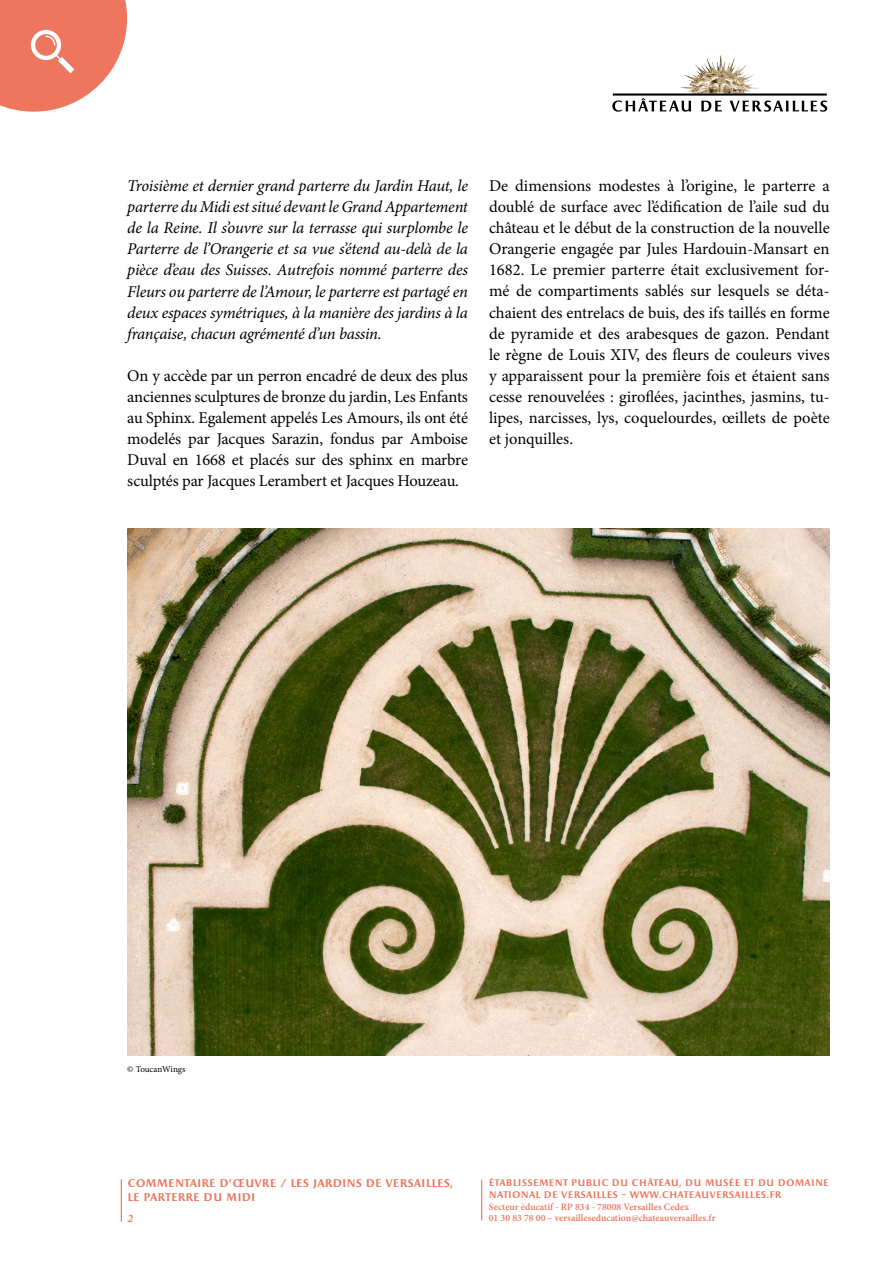
<style>
.page{position:relative;width:893px;height:1263px;background:#fff}
.page>*{position:absolute;margin:0;border:0;box-sizing:border-box;transform-origin:0 0}
.t1{font:16.5px/21px "Minion Pro";letter-spacing:-.005em;color:#000;text-align:justify}
.t2{font:italic 16.5px/21px "Minion Pro";letter-spacing:-.02em;color:#000;text-align:justify}
.t3{font:700 11.25px/13.5px "Apollon";color:#ee765e}
.t4{font:italic 700 11.25px "Minion Pro";color:#ee765e}
.t5{font:600 9.75px/11.7px "Minion Pro";color:#ee765e}
.t6{font:700 9.6px/11.7px "Apollon";letter-spacing:.015em;color:#ee765e}
.t7{font:9px "Minion Pro";letter-spacing:-.005em;color:#000}
</style>
<div class="page">
<img style="left:681px;top:55px;width:78px;height:38px">
<svg style="left:612px;top:93px;width:215px;height:19px"></svg>
<hr style="left:121px;top:1179px;width:1px;height:42px;background:#ee765e">
<hr style="left:481px;top:1179px;width:1px;height:41px;background:#ee765e">
<svg style="left:0;top:0;width:127px;height:112px"></svg>
<img style="left:128px;top:528px;width:702px;height:527px">
<p class="t2" style="left:127px;top:175px;width:342px">Troisième et dernier grand parterre du Jardin Haut, le parterre du Midi est situé devant le Grand Appartement de la Reine. Il s’ouvre sur la terrasse qui surplombe le Parterre de l’Orangerie et sa vue s’étend au-delà de la pièce d’eau des Suisses. Autrefois nommé parterre des Fleurs ou parterre de l’Amour, le parterre est partagé en deux espaces symétriques, à la manière des jardins à la française, chacun agrémenté d’un bassin.</p>
<p class="t1" style="left:127px;top:365px;width:342px">On y accède par un perron encadré de deux des plus anciennes sculptures de bronze du jardin, Les Enfants au Sphinx. Egalement appelés Les Amours, ils ont été modelés par Jacques Sarazin, fondus par Amboise Duval en 1668 et placés sur des sphinx en marbre sculptés par Jacques Lerambert et Jacques Houzeau.</p>
<p class="t1" style="left:489px;top:175px;width:342px">De dimensions modestes à l’origine, le parterre a doublé de surface avec l’édification de l’aile sud du château et le début de la construction de la nouvelle Orangerie engagée par Jules Hardouin-Mansart en 1682. Le premier parterre était exclusivement for&shy;mé de compartiments sablés sur lesquels se déta&shy;chaient des entrelacs de buis, des ifs taillés en forme de pyramide et des arabesques de gazon. Pendant le règne de Louis XIV, des fleurs de couleurs vives y apparaissent pour la première fois et étaient sans cesse renouvelées : giroflées, jacinthes, jasmins, tu&shy;lipes, narcisses, lys, coquelourdes, œillets de poète et jonquilles.</p>
<p class="t7" style="left:127px;top:1063px;width:60px">© ToucanWings</p>
<p class="t3" style="left:128px;top:1177px;width:327px">COMMENTAIRE D’ŒUVRE / LES JARDINS DE VERSAILLES,<br>LE PARTERRE DU MIDI</p>
<p class="t4" style="left:128px;top:1210px;width:7px">2</p>
<p class="t6" style="left:489px;top:1178px;width:342px">ÉTABLISSEMENT PUBLIC DU CHÂTEAU, DU MUSÉE ET DU DOMAINE<br>NATIONAL DE VERSAILLES – WWW.CHATEAUVERSAILLES.FR</p>
<p class="t5" style="left:489px;top:1200px;width:228px">Secteur éducatif - RP 834 - 78008 Versailles Cedex<br>01 30 83 78 00 – versailleseducation@chateauversailles.fr</p>
</div>
